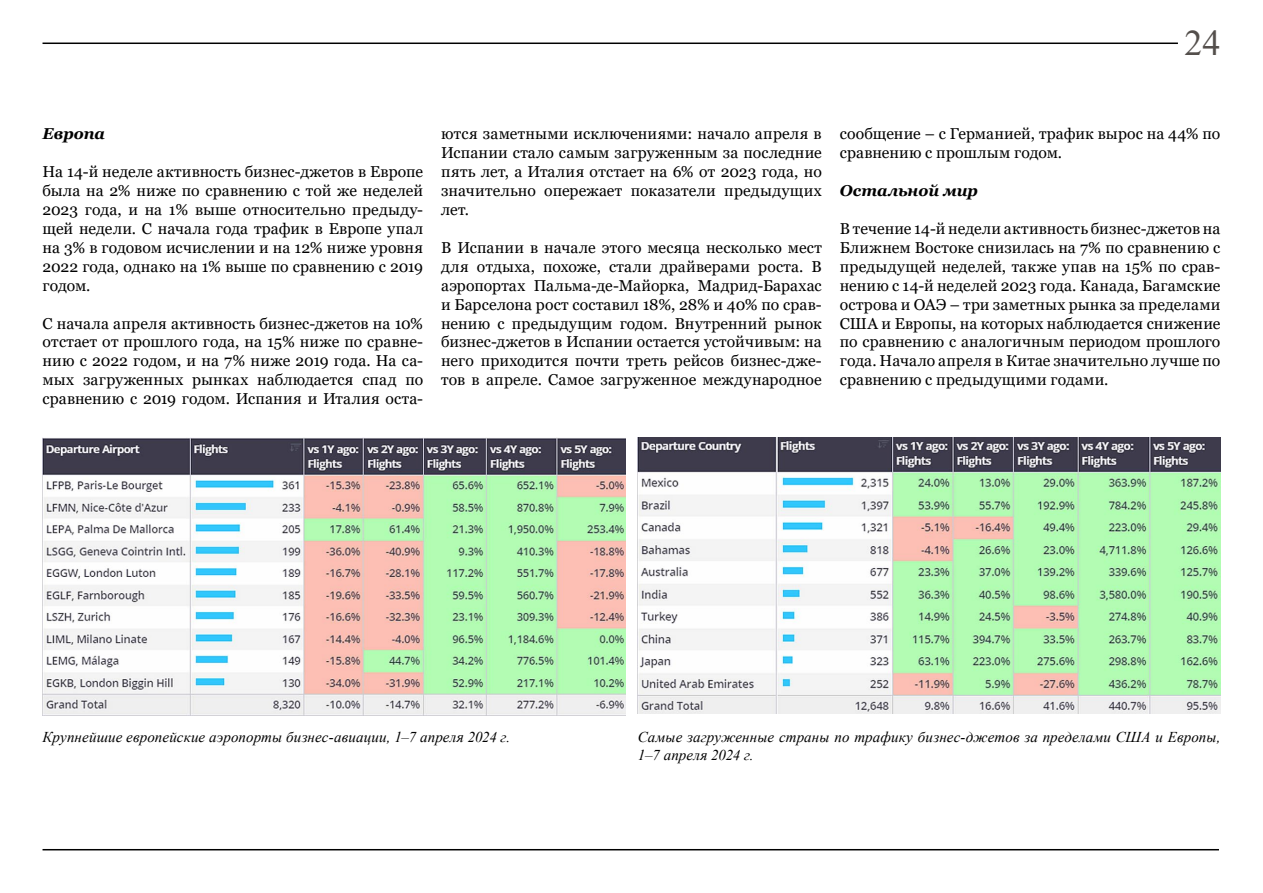
<style>
.page{position:relative;width:1263px;height:893px;background:#fff}
.page>*{position:absolute;margin:0;border:0;box-sizing:border-box;transform-origin:0 0}
.t1{font:36px "Times New Roman";color:#544f4c}
.t2{font:15.75px/18.9px "Georgia";letter-spacing:.01em;color:#000;text-align:justify}
.t3{font:italic 700 15.75px "Georgia";letter-spacing:-.005em;color:#000}
.t4{font:italic 15px/18px "Times New Roman";letter-spacing:.005em;color:#000}
</style>
<div class="page">
<hr style="left:43px;top:849px;width:1176px;height:1px;background:#000">
<hr style="left:43px;top:43px;width:1135px;height:1px;background:#000">
<img style="left:43px;top:437px;width:582px;height:279px">
<img style="left:638px;top:438px;width:582px;height:276px">
<p class="t1" style="left:1184px;top:17px;width:37px">24</p>
<p class="t3" style="left:43px;top:124px;width:64px">Европа</p>
<p class="t2" style="left:43px;top:163px;width:382px">На 14-й неделе активность бизнес-джетов в Европе была на 2% ниже по сравнению с той же неделей 2023 года, и на 1% выше относительно предыду&shy;щей недели. С начала года трафик в Европе упал на 3% в годовом исчислении и на 12% ниже уровня 2022 года, однако на 1% выше по сравнению с 2019 годом.</p>
<p class="t2" style="left:43px;top:314px;width:382px">С начала апреля активность бизнес-джетов на 10% отстает от прошлого года, на 15% ниже по сравне&shy;нию с 2022 годом, и на 7% ниже 2019 года. На са&shy;мых загруженных рынках наблюдается спад по сравнению с 2019 годом. Испания и Италия оста-</p>
<p class="t2" style="left:441px;top:125px;width:382px">ются заметными исключениями: начало апреля в Испании стало самым загруженным за последние пять лет, а Италия отстает на 6% от 2023 года, но значительно опережает показатели предыдущих лет.</p>
<p class="t2" style="left:441px;top:238px;width:382px">В Испании в начале этого месяца несколько мест для отдыха, похоже, стали драйверами роста. В аэропортах Пальма-де-Майорка, Мадрид-Барахас и Барселона рост составил 18%, 28% и 40% по срав&shy;нению с предыдущим годом. Внутренний рынок бизнес-джетов в Испании остается устойчивым: на него приходится почти треть рейсов бизнес-дже&shy;тов в апреле. Самое загруженное международное</p>
<p class="t2" style="left:840px;top:125px;width:382px">сообщение – с Германией, трафик вырос на 44% по сравнению с прошлым годом.</p>
<p class="t3" style="left:840px;top:181px;width:140px">Остальной мир</p>
<p class="t2" style="left:840px;top:219px;width:382px">В течение 14-й недели активность бизнес-джетов на Ближнем Востоке снизилась на 7% по сравнению с предыдущей неделей, также упав на 15% по срав&shy;нению с 14-й неделей 2023 года. Канада, Багамские острова и ОАЭ – три заметных рынка за пределами США и Европы, на которых наблюдается снижение по сравнению с аналогичным периодом прошлого года. Начало апреля в Китае значительно лучше по сравнению с предыдущими годами.</p>
<p class="t4" style="left:43px;top:727px;width:469px">Крупнейшие европейские аэропорты бизнес-авиации, 1–7 апреля 2024 г.</p>
<p class="t4" style="left:638px;top:727px;width:584px">Самые загруженные страны по трафику бизнес-джетов за пределами США и Европы,<br>1–7 апреля 2024 г.</p>
</div>
